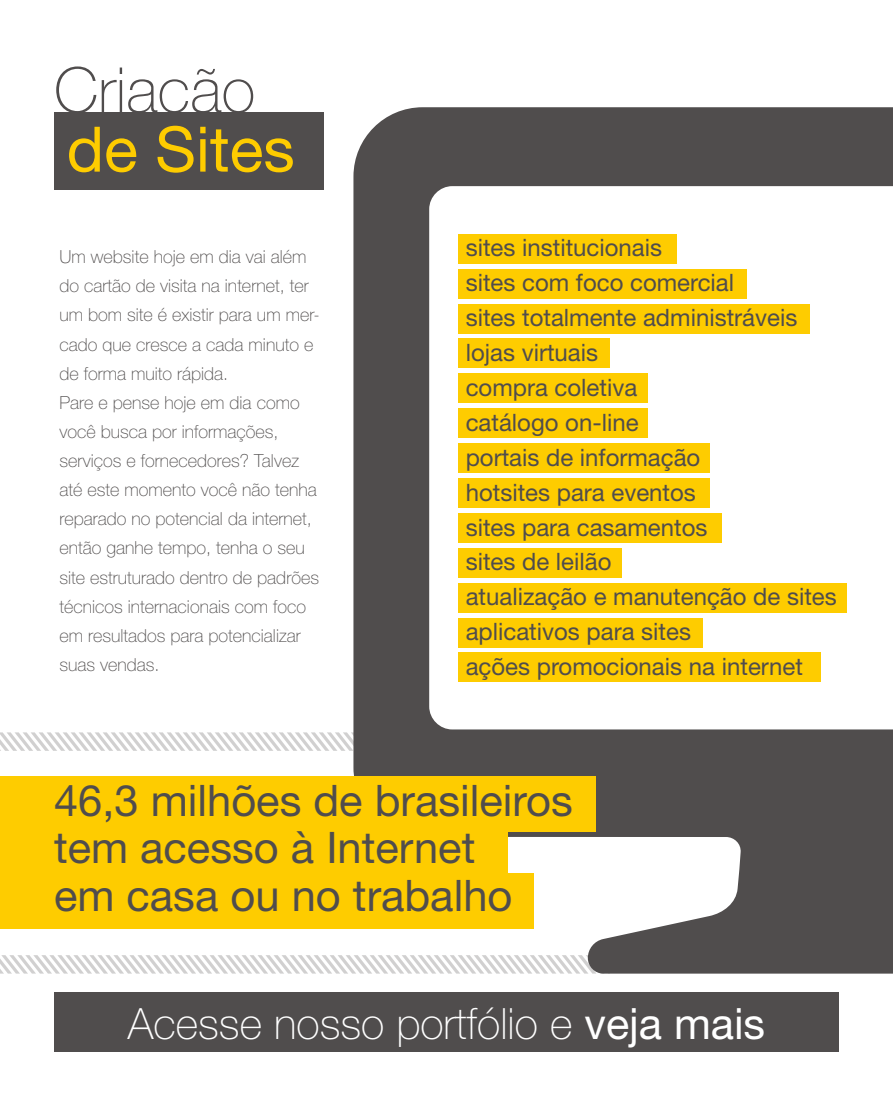
<style>
.page{position:relative;width:893px;height:1106px;background:#fff}
.page>*{position:absolute;margin:0;border:0;box-sizing:border-box;transform-origin:0 0}
.t1{font:62.85px "Helvetica Neue";color:#fecc00}
.t2{font:100 62.85px "Helvetica Neue";color:#504d4d}
.t3{font:43.5px/47.4px "Helvetica Neue";color:#504d4d}
.t4{font:100 43.2px "Helvetica Neue";color:#fff}
.t5{font:24px/34.8px "Helvetica Neue";color:#504d4d}
.t6{font:100 18px/29.1px "Helvetica Neue";color:#504d4d}
.s1{font-weight:400}
</style>
<div class="page">
<svg style="left:0;top:732px;width:353px;height:19px"></svg>
<svg style="left:0;top:955px;width:353px;height:18px"></svg>
<div style="left:54px;top:112px;width:269px;height:78px;background:#504d4d"></div>
<svg style="left:353px;top:107px;width:540px;height:866px"></svg>
<div style="left:458px;top:234px;width:218px;height:30px;background:#fecc00"></div>
<div style="left:458px;top:269px;width:289px;height:29px;background:#fecc00"></div>
<div style="left:458px;top:304px;width:352px;height:29px;background:#fecc00"></div>
<div style="left:458px;top:338px;width:152px;height:30px;background:#fecc00"></div>
<div style="left:458px;top:373px;width:189px;height:30px;background:#fecc00"></div>
<div style="left:458px;top:408px;width:189px;height:30px;background:#fecc00"></div>
<div style="left:458px;top:443px;width:252px;height:30px;background:#fecc00"></div>
<div style="left:458px;top:478px;width:252px;height:30px;background:#fecc00"></div>
<div style="left:458px;top:513px;width:263px;height:30px;background:#fecc00"></div>
<div style="left:458px;top:548px;width:164px;height:29px;background:#fecc00"></div>
<div style="left:458px;top:583px;width:388px;height:29px;background:#fecc00"></div>
<div style="left:458px;top:617px;width:244px;height:30px;background:#fecc00"></div>
<div style="left:458px;top:652px;width:363px;height:30px;background:#fecc00"></div>
<div style="left:0;top:776px;width:596px;height:55px;background:#fecc00"></div>
<div style="left:0;top:824px;width:507px;height:55px;background:#fecc00"></div>
<div style="left:0;top:873px;width:534px;height:55px;background:#fecc00"></div>
<div style="left:54px;top:991px;width:785px;height:60px;background:#504d4d"></div>
<h1 class="t2" style="left:54px;top:54px;width:203px">Criação</h1>
<h1 class="t1" style="left:67px;top:112px;width:229px">de Sites</h1>
<p class="t6" style="left:60px;top:242px;width:262px">Um website hoje em dia vai além do cartão de visita na internet, ter um bom site é existir para um mer&shy;cado que cresce a cada minuto e de forma muito rápida.<br>Pare e pense hoje em dia como você busca por informações, serviços e fornecedores? Talvez até este momento você não tenha reparado no potencial da internet, então ganhe tempo, tenha o seu site estruturado dentro de padrões técnicos internacionais com foco em resultados para potencializar suas vendas.</p>
<p class="t5" style="left:466px;top:230px;width:373px">sites institucionais<br>sites com foco comercial<br>sites totalmente administráveis lojas virtuais<br>compra coletiva<br>catálogo on-line<br>portais de informação<br>hotsites para eventos<br>sites para casamentos<br>sites de leilão<br>atualização e manutenção de sites aplicativos para sites<br>ações promocionais na internet</p>
<h2 class="t3" style="left:54px;top:776px;width:520px">46,3 milhões de brasileiros tem acesso à Internet<br>em casa ou no trabalho</h2>
<h3 class="t4" style="left:128px;top:998px;width:639px">Acesse nosso portfólio e <span class="s1">veja mais</span></h3>
</div>
